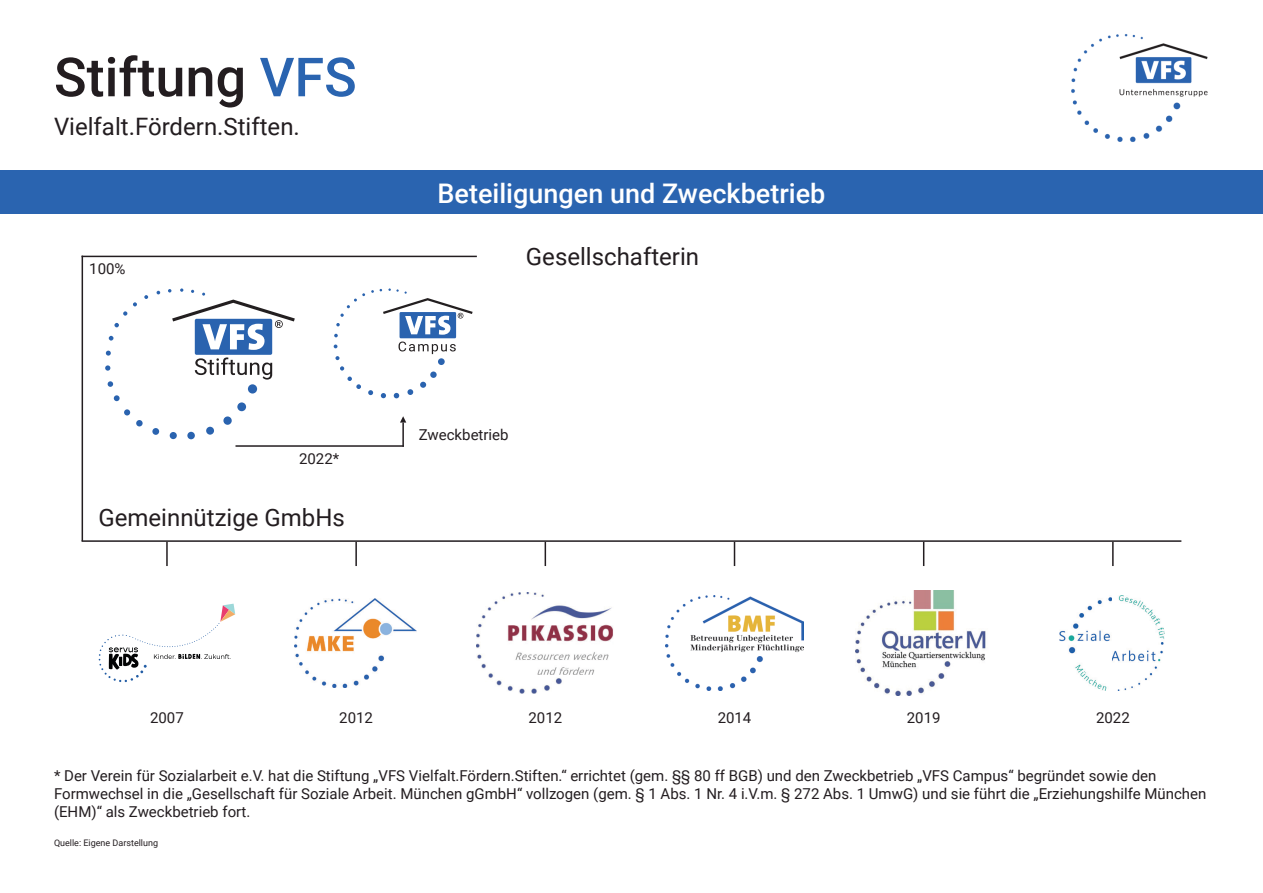
<style>
.page{position:relative;width:1263px;height:893px;background:#fff}
.page>*{position:absolute;margin:0;border:0;box-sizing:border-box;transform-origin:0 0}
.t1{font:500 54px "Roboto";color:#231d20}
.t2{font:500 27px "Roboto";color:#fff}
.t3{font:24px "Roboto";color:#231d20}
.t4{font:15px/18px "Roboto";color:#231d20}
.t5{font:9px "Roboto";color:#231d20}
.s1{color:#2a64b0}
</style>
<div class="page">
<div style="left:0;top:170px;width:1263px;height:44px;background:#2a64b0"></div>
<hr style="left:82px;top:256px;width:395px;height:1px;background:#231d20">
<hr style="left:82px;top:256px;width:1px;height:285px;background:#231d20">
<hr style="left:82px;top:540px;width:1099px;height:2px;background:#231d20">
<svg style="left:99px;top:604px;width:136px;height:78px"></svg>
<img style="left:295px;top:598px;width:121px;height:89px">
<img style="left:477px;top:592px;width:136px;height:102px">
<img style="left:666px;top:595px;width:137px;height:96px">
<img style="left:855px;top:590px;width:131px;height:105px">
<img style="left:1059px;top:595px;width:106px;height:95px">
<hr style="left:166px;top:542px;width:2px;height:24px;background:#231d20">
<hr style="left:355px;top:542px;width:2px;height:24px;background:#231d20">
<svg style="left:545px;top:542px;width:1px;height:24px"></svg>
<svg style="left:734px;top:542px;width:1px;height:24px"></svg>
<svg style="left:923px;top:542px;width:1px;height:24px"></svg>
<svg style="left:1112px;top:542px;width:1px;height:24px"></svg>
<hr style="left:235px;top:445px;width:169px;height:2px;background:#231d20">
<hr style="left:402px;top:423px;width:2px;height:24px;background:#231d20">
<svg style="left:400px;top:416px;width:6px;height:7px"></svg>
<img style="left:1071px;top:34px;width:137px;height:108px">
<div style="left:237px;top:402px;width:9px;height:9px;background:#2a63af;border-radius:50%"></div>
<div style="left:223px;top:416px;width:9px;height:9px;background:#2a63af;border-radius:50%"></div>
<div style="left:206px;top:427px;width:8px;height:8px;background:#2a63af;border-radius:50%"></div>
<div style="left:187px;top:432px;width:8px;height:7px;background:#2a63af;border-radius:50%"></div>
<div style="left:170px;top:432px;width:7px;height:7px;background:#2a63af;border-radius:50%"></div>
<div style="left:152px;top:428px;width:7px;height:7px;background:#2a63af;border-radius:50%"></div>
<div style="left:136px;top:420px;width:7px;height:6px;background:#2a63af;border-radius:50%"></div>
<svg style="left:124px;top:409px;width:6px;height:6px"></svg>
<svg style="left:114px;top:395px;width:6px;height:6px"></svg>
<svg style="left:108px;top:381px;width:5px;height:6px"></svg>
<svg style="left:105px;top:365px;width:5px;height:6px"></svg>
<svg style="left:106px;top:351px;width:5px;height:5px"></svg>
<svg style="left:109px;top:336px;width:4px;height:5px"></svg>
<svg style="left:114px;top:323px;width:5px;height:4px"></svg>
<svg style="left:123px;top:311px;width:4px;height:5px"></svg>
<svg style="left:133px;top:302px;width:4px;height:4px"></svg>
<svg style="left:144px;top:295px;width:4px;height:4px"></svg>
<div style="left:248px;top:384px;width:9px;height:10px;background:#2a63af;border-radius:50%"></div>
<svg style="left:168px;top:288px;width:127px;height:92px"></svg>
<div style="left:430px;top:371px;width:7px;height:7px;background:#2a63af;border-radius:50%"></div>
<svg style="left:420px;top:382px;width:6px;height:6px"></svg>
<svg style="left:407px;top:389px;width:6px;height:6px"></svg>
<svg style="left:394px;top:393px;width:5px;height:5px"></svg>
<svg style="left:381px;top:393px;width:5px;height:5px"></svg>
<svg style="left:368px;top:390px;width:5px;height:5px"></svg>
<svg style="left:347px;top:377px;width:14px;height:12px"></svg>
<svg style="left:340px;top:366px;width:4px;height:5px"></svg>
<svg style="left:335px;top:356px;width:4px;height:4px"></svg>
<svg style="left:334px;top:344px;width:3px;height:4px"></svg>
<svg style="left:334px;top:334px;width:4px;height:3px"></svg>
<svg style="left:336px;top:323px;width:4px;height:3px"></svg>
<svg style="left:347px;top:293px;width:18px;height:15px"></svg>
<div style="left:438px;top:358px;width:7px;height:7px;background:#2a63af;border-radius:50%"></div>
<svg style="left:380px;top:288px;width:93px;height:66px"></svg>
<h1 class="t1" style="left:54px;top:39px;width:304px">Stiftung <span class="s1">VFS</span></h1>
<h3 class="t3" style="left:54px;top:110px;width:247px">Vielfalt.Fördern.Stiften.</h3>
<p class="t4" style="left:89px;top:259px;width:38px">100%</p>
<p class="t4" style="left:299px;top:449px;width:42px">2022*</p>
<h3 class="t3" style="left:98px;top:501px;width:248px">Gemeinnützige GmbHs</h3>
<h2 class="t2" style="left:437px;top:174px;width:389px">Beteiligungen und Zweckbetrieb</h2>
<h3 class="t3" style="left:526px;top:240px;width:175px">Gesellschafterin</h3>
<p class="t4" style="left:419px;top:425px;width:91px">Zweckbetrieb</p>
<p class="t4" style="left:150px;top:708px;width:35px">2007</p>
<p class="t4" style="left:339px;top:708px;width:35px">2012</p>
<p class="t4" style="left:528px;top:708px;width:35px">2012</p>
<p class="t4" style="left:718px;top:708px;width:35px">2014</p>
<p class="t4" style="left:907px;top:708px;width:35px">2019</p>
<p class="t4" style="left:1096px;top:708px;width:35px">2022</p>
<p class="t4" style="left:54px;top:766px;width:1154px">* Der Verein für Sozialarbeit e.V. hat die Stiftung „VFS Vielfalt.Fördern.Stiften.“ errichtet (gem. §§ 80 ff BGB) und den Zweckbetrieb „VFS Campus“ begründet sowie den<br>Formwechsel in die „Gesellschaft für Soziale Arbeit. München gGmbH“ vollzogen (gem. § 1 Abs. 1 Nr. 4 i.V.m. § 272 Abs. 1 UmwG) und sie führt die „Erziehungshilfe München (EHM)“ als Zweckbetrieb fort.</p>
<p class="t5" style="left:54px;top:836px;width:106px">Quelle: Eigene Darstellung</p>
</div>
